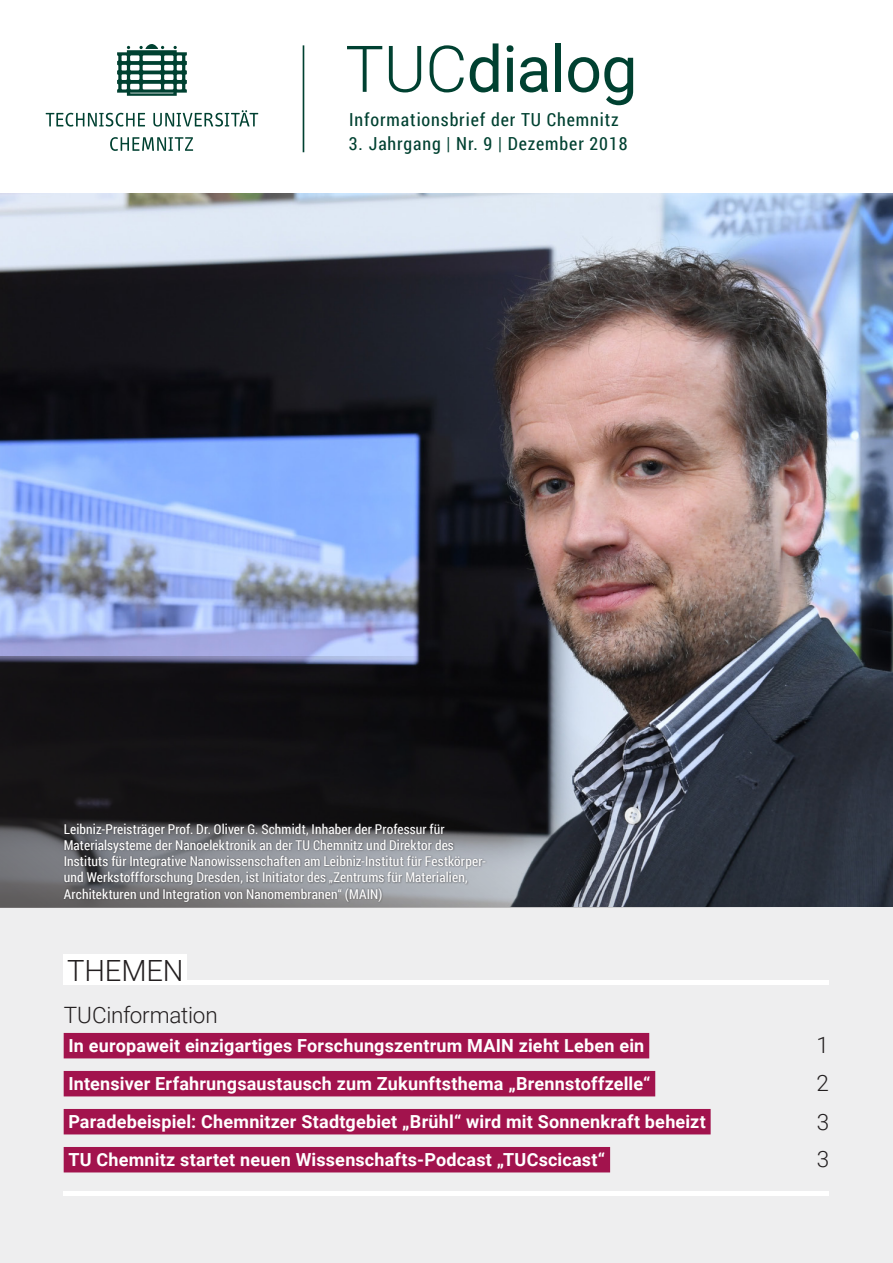
<style>
.page{position:relative;width:893px;height:1263px;background:#fff}
.page>*{position:absolute;margin:0;border:0;box-sizing:border-box;transform-origin:0 0}
.t1{font:64.5px "Roboto";letter-spacing:-.015em;color:#004131}
.Fließtext{font:300 29.25px "Roboto";letter-spacing:-.005em;color:#231f20}
.Themen_Rubrik{font:300 22.5px "Roboto";letter-spacing:-.01em;color:#231f20}
.Fließtext-2{font:300 22.5px "Roboto";color:#231f20}
.Inhaltsverzeichninis{font:700 18px "Roboto";letter-spacing:.01em;color:#fff}
.t2{font:18px "Roboto Condensed";letter-spacing:.05em;color:#004131}
.Fließtext-3{font:13.5px/16.2px "Roboto Condensed";letter-spacing:.01em;color:#fff}
.s1{font-weight:300}
</style>
<div class="page">
<img style="left:0;top:193px;width:893px;height:463px">
<div style="left:0;top:907px;width:893px;height:356px;background:#eeeeef"></div>
<hr style="left:303px;top:45px;width:1px;height:107px;background:#004131">
<svg style="left:117px;top:44px;width:70px;height:52px"></svg>
<svg style="left:110px;top:137px;width:83px;height:14px"></svg>
<svg style="left:46px;top:110px;width:212px;height:17px"></svg>
<div style="left:64px;top:954px;width:123px;height:30px;background:#fff"></div>
<div style="left:64px;top:980px;width:765px;height:5px;background:#fff"></div>
<hr style="left:64px;top:1191px;width:765px;height:4px;background:#fff">
<div style="left:64px;top:1033px;width:585px;height:25px;background:#a2134d"></div>
<div style="left:64px;top:1071px;width:591px;height:25px;background:#a2134d"></div>
<div style="left:64px;top:1109px;width:647px;height:25px;background:#a2134d"></div>
<div style="left:64px;top:1147px;width:546px;height:25px;background:#a2134d"></div>
<svg style="left:0;top:656px;width:893px;height:251px;background:#32343c"></svg>
<div style="left:62px;top:822px;width:425px;height:81px;background:#231f20;opacity:.61"></div>
<p class="t1" style="left:345px;top:24px;width:294px"><span class="s1">TUC</span>dialog</p>
<p class="t2" style="left:349px;top:132px;width:280px">3. Jahrgang | Nr. 9 | Dezember 2018</p>
<p class="t2" style="left:349px;top:107px;width:271px">Informationsbrief der TU Chemnitz</p>
<p class="Fließtext-3" style="left:64px;top:820px;width:424px">Leibniz-Preisträger Prof. Dr. Oliver G. Schmidt, Inhaber der Professur für Materialsysteme der Nanoelektronik an der TU Chemnitz und Direktor des Instituts für Integrative Nanowissenschaften am Leibniz-Institut für Festkörper&shy;und Werkstoffforschung Dresden, ist Initiator des „Zentrums für Materialien, Architekturen und Integration von Nanomembranen“ (MAIN)</p>
<p class="Fließtext" style="left:67px;top:950px;width:118px">THEMEN</p>
<p class="Themen_Rubrik" style="left:64px;top:999px;width:156px">TUCinformation</p>
<p class="Inhaltsverzeichninis" style="left:68px;top:1033px;width:577px">In europaweit einzigartiges Forschungszentrum MAIN zieht Leben ein</p>
<p class="Inhaltsverzeichninis" style="left:68px;top:1071px;width:584px">Intensiver Erfahrungsaustausch zum Zukunftsthema „Brennstoffzelle“</p>
<p class="Inhaltsverzeichninis" style="left:68px;top:1109px;width:639px">Paradebeispiel: Chemnitzer Stadtgebiet „Brühl“ wird mit Sonnenkraft beheizt</p>
<p class="Inhaltsverzeichninis" style="left:68px;top:1147px;width:538px">TU Chemnitz startet neuen Wissenschafts-Podcast „TUCscicast“</p>
<p class="Fließtext-2" style="left:817px;top:1029px;width:14px">1</p>
<p class="Fließtext-2" style="left:817px;top:1067px;width:14px">2</p>
<p class="Fließtext-2" style="left:817px;top:1106px;width:14px">3</p>
<p class="Fließtext-2" style="left:817px;top:1143px;width:14px">3</p>
</div>
